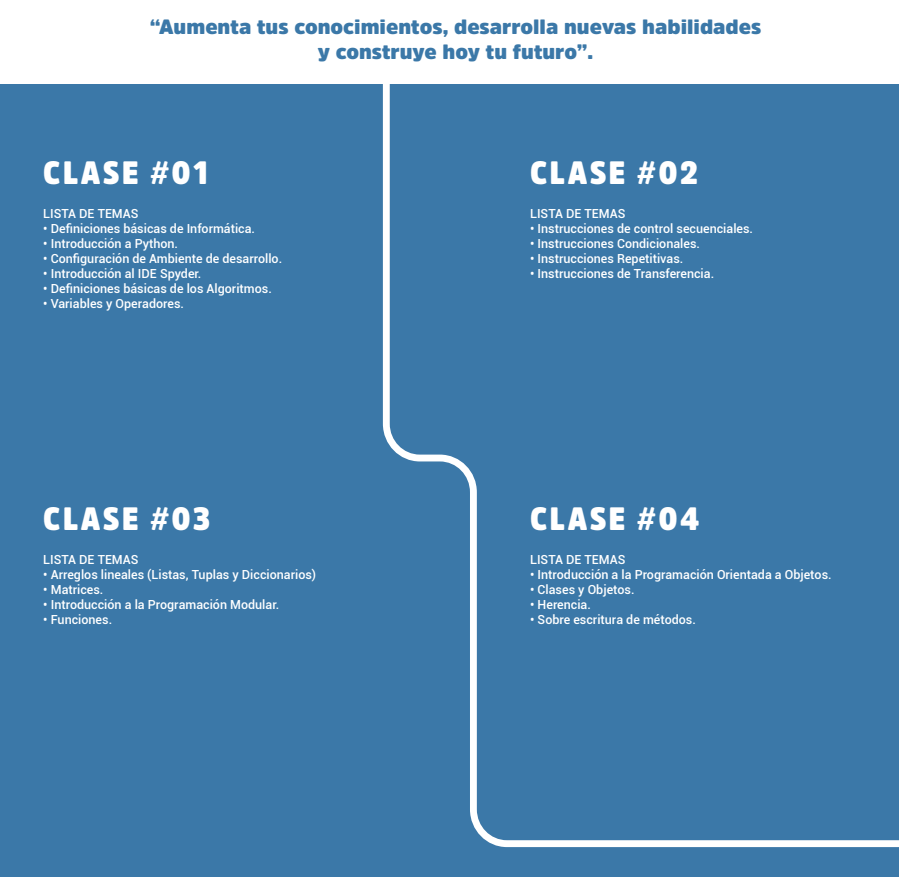
<style>
.page{position:relative;width:899px;height:877px;background:#fff}
.page>*{position:absolute;margin:0;border:0;box-sizing:border-box;transform-origin:0 0}
.t1{font:900 32px "Amsi Pro Narw";letter-spacing:.075em;color:#fff}
.t2{font:900 20.5px/24.6px "Amsi Pro";color:#3b78a8;text-align:center}
.t3{font:500 12.5px "Roboto";color:#fff}
</style>
<div class="page">
<div style="left:0;top:31px;width:898px;height:846px;background:#3b78a8"></div>
<svg style="left:383px;top:83px;width:515px;height:765px"></svg>
<div style="left:0;top:1px;width:898px;height:82px;background:#fff"></div>
<h2 class="t2" style="left:150px;top:14px;width:613px">“Aumenta tus conocimientos, desarrolla nuevas habilidades y construye hoy tu futuro”.</h2>
<h1 class="t1" style="left:43px;top:151px;width:166px">CLASE #01</h1>
<p class="t3" style="left:43px;top:205px;width:97px">LISTA DE TEMAS</p>
<p class="t3" style="left:43px;top:220px;width:213px">• Definiciones básicas de Informática.</p>
<p class="t3" style="left:43px;top:235px;width:136px">• Introducción a Python.</p>
<p class="t3" style="left:43px;top:250px;width:240px">• Configuración de Ambiente de desarrollo.</p>
<p class="t3" style="left:43px;top:265px;width:160px">• Introducción al IDE Spyder.</p>
<p class="t3" style="left:43px;top:280px;width:230px">• Definiciones básicas de los Algoritmos.</p>
<p class="t3" style="left:43px;top:295px;width:142px">• Variables y Operadores.</p>
<h1 class="t1" style="left:43px;top:496px;width:168px">CLASE #03</h1>
<p class="t3" style="left:43px;top:550px;width:97px">LISTA DE TEMAS</p>
<p class="t3" style="left:43px;top:565px;width:274px">• Arreglos lineales (Listas, Tuplas y Diccionarios)</p>
<p class="t3" style="left:43px;top:580px;width:62px">• Matrices.</p>
<p class="t3" style="left:43px;top:595px;width:237px">• Introducción a la Programación Modular.</p>
<p class="t3" style="left:43px;top:610px;width:70px">• Funciones.</p>
<h1 class="t1" style="left:530px;top:151px;width:169px">CLASE #02</h1>
<p class="t3" style="left:530px;top:205px;width:97px">LISTA DE TEMAS</p>
<p class="t3" style="left:530px;top:220px;width:224px">• Instrucciones de control secuenciales.</p>
<p class="t3" style="left:530px;top:235px;width:171px">• Instrucciones Condicionales.</p>
<p class="t3" style="left:530px;top:250px;width:155px">• Instrucciones Repetitivas.</p>
<p class="t3" style="left:530px;top:265px;width:185px">• Instrucciones de Transferencia.</p>
<h1 class="t1" style="left:530px;top:496px;width:170px">CLASE #04</h1>
<p class="t3" style="left:530px;top:550px;width:97px">LISTA DE TEMAS</p>
<p class="t3" style="left:530px;top:565px;width:303px">• Introducción a la Programación Orientada a Objetos.</p>
<p class="t3" style="left:530px;top:580px;width:106px">• Clases y Objetos.</p>
<p class="t3" style="left:530px;top:595px;width:62px">• Herencia.</p>
<p class="t3" style="left:530px;top:610px;width:167px">• Sobre escritura de métodos.</p>
</div>
